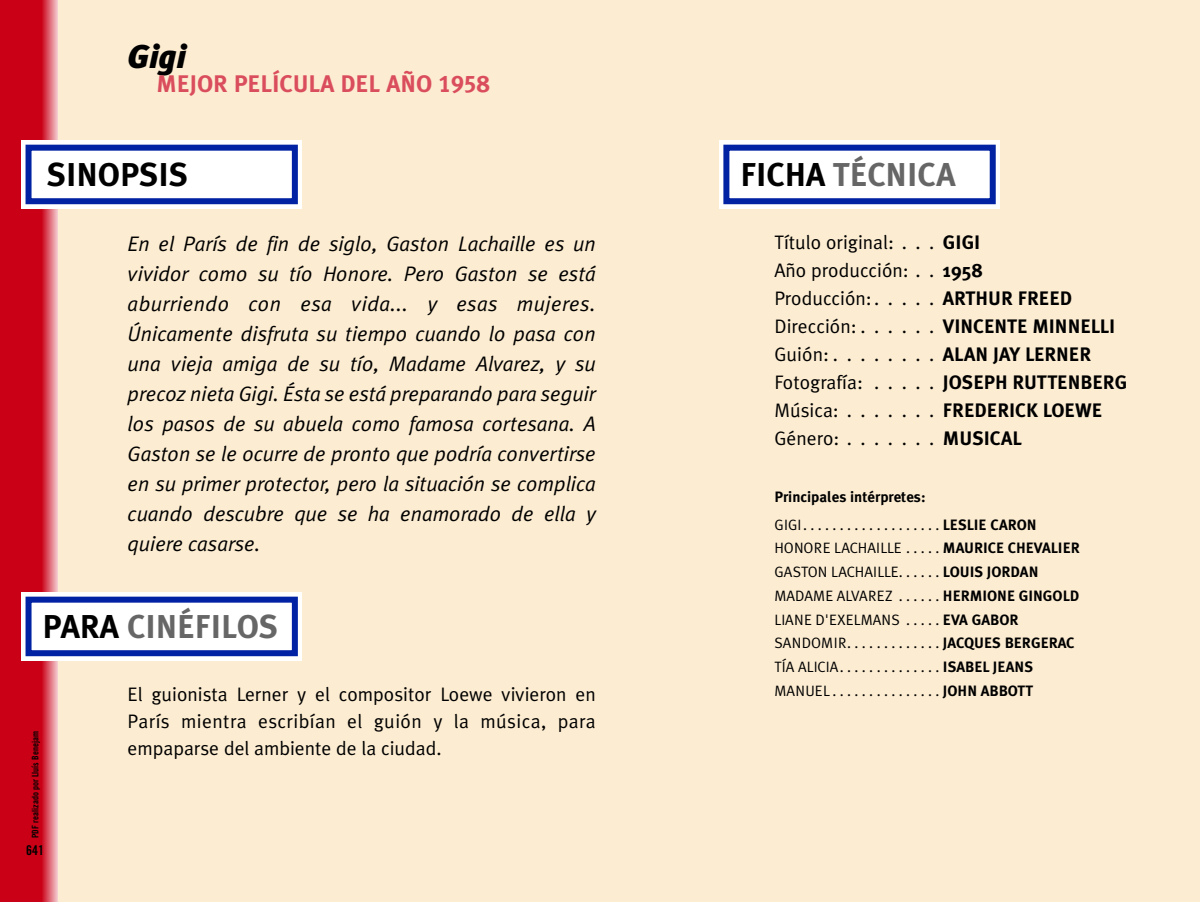
<style>
.page{position:relative;width:1200px;height:902px;background:#fff}
.page>*{position:absolute;margin:0;border:0;box-sizing:border-box;transform-origin:0 0}
.t1{font:33px "Meta Plus Bold Caps";color:#666}
.t2{font:33px "Meta Plus Bold Caps";color:#000}
.t3{font:italic 900 33px "Meta Plus";color:#000}
.t4{font:24px "Meta Plus Bold Caps";color:#da4d5c}
.t5{font:italic 21px/30px "Meta Plus Normal";color:#000;text-align:justify}
.t6{font:19.5px/28px "Meta Plus Normal";color:#000;text-align:justify}
.t7{font:15px/23.7px "Meta Plus Normal";letter-spacing:.005em;color:#000}
.t8{font:700 15px "Meta Plus";color:#000}
.t9{font:13.5px "Trade Gothic Bold Cond Twenty";color:#000}
.t10{font:9px "Trade Gothic Bold Cond Twenty";color:#000}
.s1{color:#000}
.s2{font-family:"Meta Plus";font-weight:700}
</style>
<div class="page">
<div style="left:0;top:0;width:1199px;height:901px;background:#fcecd1"></div>
<div style="left:0;top:0;width:57px;height:901px;background:#ca0016"></div>
<svg style="left:43px;top:0;width:14px;height:901px;background:#df6572"></svg>
<svg style="left:21px;top:140px;width:281px;height:68px;background:#eff1f9"></svg>
<div style="left:32px;top:151px;width:260px;height:47px;background:#fff"></div>
<div style="left:26px;top:145px;width:272px;height:59px;border:6px solid #0022a3"></div>
<svg style="left:21px;top:592px;width:281px;height:68px;background:#f6f8fc"></svg>
<div style="left:32px;top:602px;width:260px;height:48px;background:#fff"></div>
<div style="left:26px;top:596px;width:272px;height:60px;border:6px solid #0022a3"></div>
<svg style="left:719px;top:140px;width:280px;height:68px;background:#eef0f8"></svg>
<div style="left:729px;top:151px;width:260px;height:47px;background:#fff"></div>
<div style="left:723px;top:145px;width:272px;height:59px;border:6px solid #0022a3"></div>
<h1 class="t3" style="left:128px;top:38px;width:60px">Gigi</h1>
<p class="t4" style="left:156px;top:70px;width:334px">MEJOR PELÍCULA DEL AÑO 1958</p>
<h1 class="t2" style="left:47px;top:155px;width:143px">SINOPSIS</h1>
<p class="t5" style="left:128px;top:228px;width:469px">En el París de fin de siglo, Gaston Lachaille es un vividor como su tío Honore. Pero Gaston se está aburriendo con esa vida... y esas mujeres.<br>Únicamente disfruta su tiempo cuando lo pasa con una vieja amiga de su tío, Madame Alvarez, y su precoz nieta Gigi. Ésta se está preparando para seguir los pasos de su abuela como famosa cortesana. A Gaston se le ocurre de pronto que podría convertirse en su primer protector, pero la situación se complica cuando descubre que se ha enamorado de ella y quiere casarse.</p>
<h1 class="t1" style="left:43px;top:607px;width:237px"><span class="s1">PARA</span> CINÉFILOS</h1>
<p class="t10" style="left:32px;top:838px;width:108px;rotate:-90deg">PDF realizado por Lluís Benejam</p>
<p class="t9" style="left:26px;top:845px;width:19px">641</p>
<p class="t6" style="left:128px;top:681px;width:469px;line-height:27px">El guionista Lerner y el compositor Loewe vivieron en París mientra escribían el guión y la música, para empaparse del ambiente de la ciudad.</p>
<h1 class="t1" style="left:740px;top:155px;width:217px"><span class="s1">FICHA</span> TÉCNICA</h1>
<p class="t6" style="left:774px;top:228px;width:354px;text-align:left">Título original: . . . <span class="s2">GIGI<br></span>Año producción: . . <span class="s2">1958<br></span>Producción:. . . . . <span class="s2">ARTHUR FREED<br></span>Dirección: . . . . . . <span class="s2">VINCENTE MINNELLI<br></span>Guión: . . . . . . . . <span class="s2">ALAN JAY LERNER<br></span>Fotografía: . . . . . <span class="s2">JOSEPH RUTTENBERG<br></span>Música: . . . . . . . <span class="s2">FREDERICK LOEWE<br></span>Género: . . . . . . . <span class="s2">MUSICAL</span></p>
<p class="t8" style="left:774px;top:487px;width:153px">Principales intérpretes:</p>
<p class="t7" style="left:774px;top:512px;width:307px">GIGI...................<span class="s2">LESLIECARON </span>HONORE LACHAILLE . . . . . <span class="s2">MAURICE CHEVALIER </span>GASTON LACHAILLE. . . . . . <span class="s2">LOUIS JORDAN </span>MADAME ALVAREZ . . . . . . <span class="s2">HERMIONE GINGOLD </span>LIANE D'EXELMANS . . . . . <span class="s2">EVA GABOR </span>SANDOMIR. . . . . . . . . . . . . <span class="s2">JACQUES BERGERAC </span>TÍA ALICIA. . . . . . . . . . . . . . <span class="s2">ISABEL JEANS </span>MANUEL...............<span class="s2">JOHNABBOTT</span></p>
</div>
